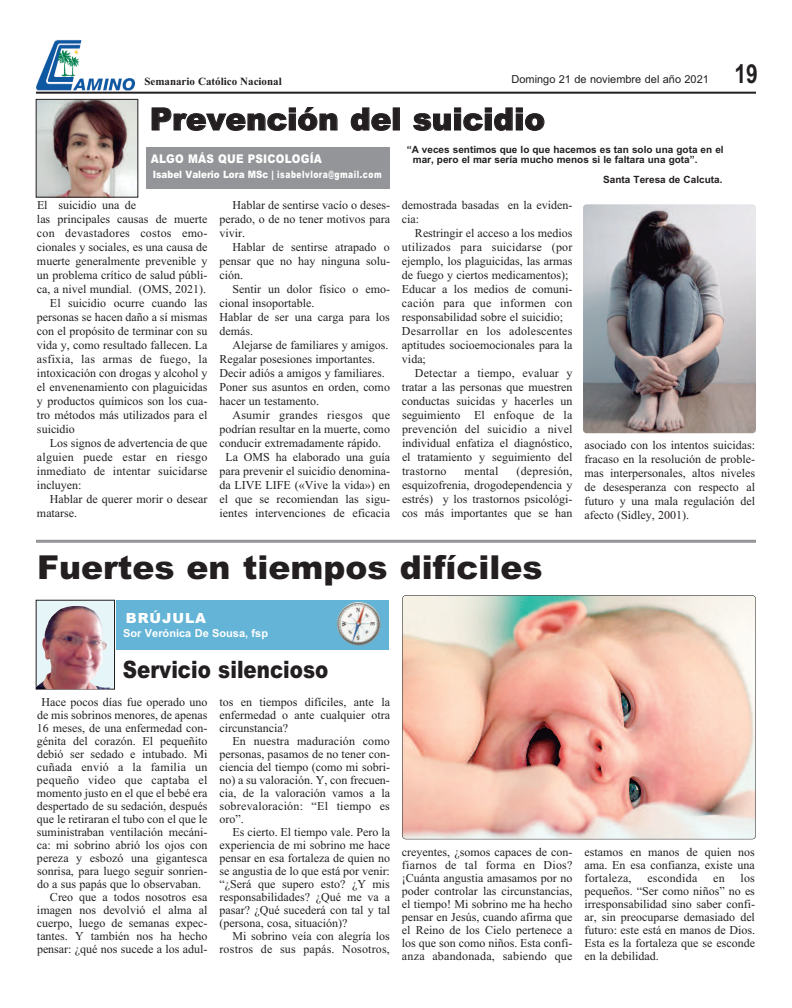
<style>
.page{position:relative;width:792px;height:1008px;background:#fff}
.page>*{position:absolute;margin:0;border:0;box-sizing:border-box;transform-origin:0 0}
.t1{font:900 33px "Arial";color:#231f20}
.t2{font:900 30.9px "Arial";color:#231f20}
.t3{font:700 26.2px "Arial";color:#231f20;scale:.8 1}
.t4{font:900 24px "Arial";color:#231f20;scale:.83 1}
.t5{font:900 14px "Arial";letter-spacing:.065em;color:#fff}
.t6{font:12px/14px "Times New Roman";color:#231f20;text-align:justify}
.t7{font:12px "Times New Roman";letter-spacing:.02em;color:#231f20}
.t8{font:900 12px "Arial";letter-spacing:.02em;color:#fff;scale:.87 1}
.t9{font:11px "Arial";color:#231f20}
.t10{font:700 11px "Times New Roman";color:#231f20}
.t11{font:11px "Arial Bold MT OTF";color:#fff}
.t12{font:900 10.2px "Arial";letter-spacing:.035em;color:#fff;scale:.87 1}
.t13{font:700 10px/10px "Arial";color:#231f20}
</style>
<div class="page">
<hr style="left:36px;top:92px;width:720px;height:2px;background:#231f20">
<hr style="left:36px;top:540px;width:720px;height:3px;background:#939598">
<img style="left:36px;top:40px;width:99px;height:51px">
<img style="left:583px;top:204px;width:173px;height:229px;border-radius:4px">
<img style="left:38px;top:101px;width:98px;height:94px">
<div style="left:146px;top:147px;width:244px;height:42px;background:#939598"></div>
<img style="left:402px;top:595px;width:354px;height:244px;border-radius:4px">
<div style="left:402px;top:595px;width:354px;height:244px;border:1px solid #231f20;border-radius:4px"></div>
<div style="left:36px;top:600px;width:79px;height:89px;background:#e6f5f8"></div>
<div style="left:36px;top:600px;width:79px;height:89px;border:1px solid #231f20"></div>
<div style="left:117px;top:600px;width:272px;height:50px;background:#63b4d6"></div>
<img style="left:337px;top:602px;width:44px;height:43px;border-radius:50%">
<img style="left:36px;top:606px;width:74px;height:83px">
<p class="t10" style="left:144px;top:75px;width:139px">Semanario Católico Nacional</p>
<p class="t9" style="left:511px;top:73px;width:199px">Domingo 21 de noviembre del año 2021</p>
<h3 class="t3" style="left:735px;top:59px;width:31px">19</h3>
<h2 class="t2" style="left:150px;top:101px;width:397px">Prevención del suicidio</h2>
<p class="t8" style="left:151px;top:152px;width:198px">ALGO MÁS QUE PSICOLOGÍA</p>
<p class="t12" style="left:153px;top:168px;width:264px">Isabel Valerio Lora MSc | isabelvlora@gmail.com</p>
<p class="t6" style="left:37px;top:198px;width:101px">El suicidio una de</p>
<p class="t6" style="left:37px;top:212px;width:172px">las principales causas de muerte</p>
<p class="t7" style="left:37px;top:225px;width:172px">con devastadores costos emo-</p>
<p class="t6" style="left:37px;top:240px;width:172px">cionales y sociales, es una causa de</p>
<p class="t6" style="left:37px;top:254px;width:172px">muerte generalmente prevenible y</p>
<p class="t6" style="left:37px;top:268px;width:172px">un problema crítico de salud públi-</p>
<p class="t6" style="left:37px;top:282px;width:171px">ca, a nivel mundial. (OMS, 2021).</p>
<p class="t6" style="left:50px;top:296px;width:159px">El suicidio ocurre cuando las</p>
<p class="t6" style="left:37px;top:310px;width:172px">personas se hacen daño a sí mismas</p>
<p class="t6" style="left:37px;top:324px;width:172px">con el propósito de terminar con su</p>
<p class="t6" style="left:37px;top:338px;width:172px">vida y, como resultado fallecen. La</p>
<p class="t7" style="left:37px;top:351px;width:172px">asfixia, las armas de fuego, la</p>
<p class="t6" style="left:37px;top:366px;width:172px">intoxicación con drogas y alcohol y</p>
<p class="t6" style="left:37px;top:380px;width:172px">el envenenamiento con plaguicidas</p>
<p class="t6" style="left:37px;top:394px;width:172px">y productos químicos son los cua-</p>
<p class="t6" style="left:37px;top:408px;width:172px">tro métodos más utilizados para el</p>
<p class="t6" style="left:37px;top:422px;width:40px">suicidio</p>
<p class="t6" style="left:50px;top:436px;width:159px">Los signos de advertencia de que</p>
<p class="t7" style="left:37px;top:449px;width:172px">alguien puede estar en riesgo</p>
<p class="t6" style="left:37px;top:464px;width:172px">inmediato de intentar suicidarse</p>
<p class="t6" style="left:37px;top:478px;width:46px">incluyen:</p>
<p class="t6" style="left:50px;top:492px;width:159px">Hablar de querer morir o desear</p>
<p class="t6" style="left:37px;top:506px;width:42px">matarse.</p>
<p class="t6" style="left:219px;top:198px;width:172px;text-indent:13px">Hablar de sentirse vacío o deses&shy;perado, o de no tener motivos para vivir.</p>
<p class="t6" style="left:219px;top:240px;width:172px;text-indent:13px">Hablar de sentirse atrapado o pensar que no hay ninguna solu&shy;ción.</p>
<p class="t6" style="left:219px;top:282px;width:172px;text-align:left;text-indent:13px">Sentir un dolor físico o emo&shy;cional insoportable.<br>Hablar de ser una carga para los demás.</p>
<p class="t6" style="left:219px;top:338px;width:172px;text-align:left;text-indent:13px">Alejarse de familiares y amigos.<br>Regalar posesiones importantes.<br>Decir adiós a amigos y familiares.<br>Poner sus asuntos en orden, como hacer un testamento.</p>
<p class="t7" style="left:232px;top:408px;width:159px">Asumir grandes riesgos que</p>
<p class="t6" style="left:219px;top:422px;width:172px">podrían resultar en la muerte, como</p>
<p class="t6" style="left:219px;top:436px;width:163px">conducir extremadamente rápido.</p>
<p class="t6" style="left:225px;top:450px;width:166px">La OMS ha elaborado una guía</p>
<p class="t6" style="left:219px;top:464px;width:172px">para prevenir el suicidio denomina-</p>
<p class="t6" style="left:219px;top:478px;width:172px">da LIVE LIFE («Vive la vida») en</p>
<p class="t6" style="left:219px;top:492px;width:172px">el que se recomiendan las sigu-</p>
<p class="t6" style="left:219px;top:506px;width:172px">ientes intervenciones de eficacia</p>
<p class="t13" style="left:413px;top:144px;width:312px;text-indent:-6px">“A veces sentimos que lo que hacemos es tan solo una gota en el mar, pero el mar sería mucho menos si le faltara una gota”.</p>
<p class="t13" style="left:603px;top:174px;width:121px">Santa Teresa de Calcuta.</p>
<p class="t6" style="left:402px;top:198px;width:172px">demostrada basadas en la eviden&shy;cia:</p>
<p class="t6" style="left:402px;top:226px;width:172px;text-align:left;text-indent:13px">Restringir el acceso a los medios utilizados para suicidarse (por ejemplo, los plaguicidas, las armas de fuego y ciertos medicamentos);<br>Educar a los medios de comuni&shy;cación para que informen con responsabilidad sobre el suicidio;<br>Desarrollar en los adolescentes aptitudes socioemocionales para la vida;</p>
<p class="t6" style="left:402px;top:366px;width:172px;text-indent:13px">Detectar a tiempo, evaluar y tratar a las personas que muestren conductas suicidas y hacerles un seguimiento El enfoque de la prevención del suicidio a nivel individual enfatiza el diagnóstico, el tratamiento y seguimiento del trastorno</p>
<p class="t6" style="left:402px;top:464px;width:172px;text-indent:114px">(depresión, esquizofrenia, drogodependencia y estrés) y los trastornos psicológi&shy;cos más importantes que se han</p>
<p class="t6" style="left:465px;top:464px;width:35px">mental</p>
<p class="t6" style="left:585px;top:437px;width:172px">asociado con los intentos suicidas: fracaso en la resolución de proble&shy;mas interpersonales, altos niveles de desesperanza con respecto al futuro y una mala regulación del afecto (Sidley, 2001).</p>
<h1 class="t1" style="left:37px;top:548px;width:507px">Fuertes en tiempos difíciles</h1>
<p class="t5" style="left:126px;top:610px;width:82px">BRÚJULA</p>
<p class="t11" style="left:123px;top:627px;width:146px">Sor Verónica De Sousa, fsp</p>
<h3 class="t4" style="left:123px;top:656px;width:249px">Servicio silencioso</h3>
<p class="t6" style="left:41px;top:695px;width:168px">Hace pocos días fue operado uno</p>
<p class="t6" style="left:37px;top:708px;width:172px">de mis sobrinos menores, de apenas</p>
<p class="t6" style="left:37px;top:721px;width:172px">16 meses, de una enfermedad con-</p>
<p class="t6" style="left:37px;top:734px;width:172px">génita del corazón. El pequeñito</p>
<p class="t6" style="left:37px;top:747px;width:172px">debió ser sedado e intubado. Mi</p>
<p class="t7" style="left:37px;top:760px;width:172px">cuñada envió a la familia un</p>
<p class="t7" style="left:37px;top:773px;width:172px">pequeño video que captaba el</p>
<p class="t6" style="left:37px;top:786px;width:172px">momento justo en el que el bebé era</p>
<p class="t6" style="left:37px;top:799px;width:172px">despertado de su sedación, después</p>
<p class="t6" style="left:37px;top:812px;width:172px">que le retiraran el tubo con el que le</p>
<p class="t6" style="left:37px;top:825px;width:172px">suministraban ventilación mecáni-</p>
<p class="t6" style="left:37px;top:838px;width:172px">ca: mi sobrino abrió los ojos con</p>
<p class="t6" style="left:37px;top:851px;width:172px">pereza y esbozó una gigantesca</p>
<p class="t6" style="left:37px;top:864px;width:172px">sonrisa, para luego seguir sonrien-</p>
<p class="t6" style="left:37px;top:877px;width:166px">do a sus papás que lo observaban.</p>
<p class="t6" style="left:50px;top:890px;width:159px">Creo que a todos nosotros esa</p>
<p class="t6" style="left:37px;top:903px;width:172px">imagen nos devolvió el alma al</p>
<p class="t6" style="left:37px;top:916px;width:172px">cuerpo, luego de semanas expec-</p>
<p class="t6" style="left:37px;top:929px;width:172px">tantes. Y también nos ha hecho</p>
<p class="t6" style="left:37px;top:942px;width:172px">pensar: ¿qué nos sucede a los adul-</p>
<p class="t6" style="left:219px;top:696px;width:172px;line-height:13px">tos en tiempos difíciles, ante la enfermedad o ante cualquier otra circunstancia?</p>
<p class="t6" style="left:219px;top:735px;width:172px;line-height:13px;text-indent:13px">En nuestra maduración como personas, pasamos de no tener con&shy;ciencia del tiempo (como mi sobri&shy;no) a su valoración. Y, con frecuen&shy;cia, de la valoración vamos a la sobrevaloración: “El tiempo es oro”.</p>
<p class="t6" style="left:219px;top:826px;width:172px;line-height:13px;text-indent:13px">Es cierto. El tiempo vale. Pero la experiencia de mi sobrino me hace pensar en esa fortaleza de quien no se angustia de lo que está por venir: “¿Será que supero esto? ¿Y mis responsabilidades? ¿Qué me va a pasar? ¿Qué sucederá con tal y tal (persona, cosa, situación)?</p>
<p class="t6" style="left:219px;top:930px;width:172px;line-height:13px;text-align:right">Mi sobrino veía con alegría los rostros de sus papás. Nosotros,</p>
<p class="t6" style="left:402px;top:845px;width:172px;line-height:13px">creyentes, ¿somos capaces de con&shy;fiarnos de tal forma en Dios? ¡Cuánta angustia amasamos por no poder controlar las circunstancias, el tiempo! Mi sobrino me ha hecho pensar en Jesús, cuando afirma que el Reino de los Cielo pertenece a los que son como niños. Esta confi&shy;anza abandonada, sabiendo que</p>
<p class="t6" style="left:584px;top:845px;width:172px;line-height:13px">estamos en manos de quien nos ama. En esa confianza, existe una fortaleza,</p>
<p class="t6" style="left:584px;top:871px;width:172px;line-height:13px;text-indent:156px">los pequeños. “Ser como niños” no es irresponsabilidad sino saber confi&shy;ar, sin preocuparse demasiado del futuro: este está en manos de Dios.<br>Esta es la fortaleza que se esconde en la debilidad.</p>
<p class="t7" style="left:647px;top:871px;width:51px">escondida</p>
<p class="t6" style="left:713px;top:871px;width:13px">en</p>
</div>
